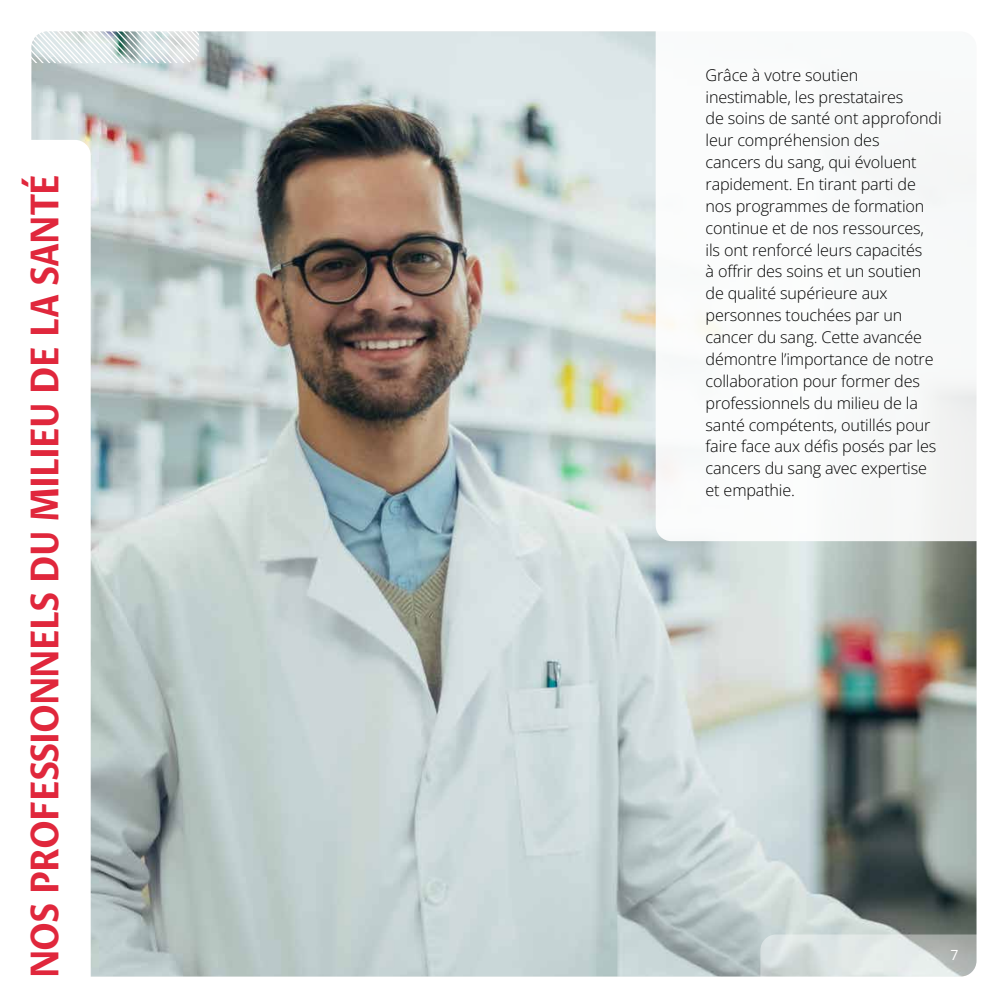
<style>
.page{position:relative;width:1008px;height:1008px;background:#fff}
.page>*{position:absolute;margin:0;border:0;box-sizing:border-box;transform-origin:0 0}
.t1{font:700 38.5px "Proza Libre";letter-spacing:-.03em;color:#e0273c;scale:.88 1}
.t2{font:300 16.1px/21.9px "Open Sans";letter-spacing:-.01em;color:#000}
.t3{font:14px "Open Sans";color:#fff}
</style>
<div class="page">
<img style="left:32px;top:32px;width:944px;height:944px">
<svg style="left:656px;top:32px;width:321px;height:509px"></svg>
<svg style="left:32px;top:140px;width:59px;height:837px"></svg>
<svg style="left:760px;top:934px;width:217px;height:43px;background:#d3dad8"></svg>
<svg style="left:31px;top:31px;width:169px;height:32px"></svg>
<h1 class="t1" style="left:21px;top:978px;width:916px;rotate:-90deg">NOS PROFESSIONNELS DU MILIEU DE LA SANTÉ</h1>
<p class="t2" style="left:706px;top:63px;width:238px">Grâce à votre soutien inestimable, les prestataires<br>de soins de santé ont approfondi leur compréhension des<br>cancers du sang, qui évoluent rapidement. En tirant parti de nos programmes de formation continue et de nos ressources, ils ont renforcé leurs capacités<br>à offrir des soins et un soutien de qualité supérieure aux personnes touchées par un cancer du sang. Cette avancée démontre l’importance de notre collaboration pour former des professionnels du milieu de la santé compétents, outillés pour faire face aux défis posés par les cancers du sang avec expertise et empathie.</p>
<p class="t3" style="left:950px;top:945px;width:10px">7</p>
</div>
